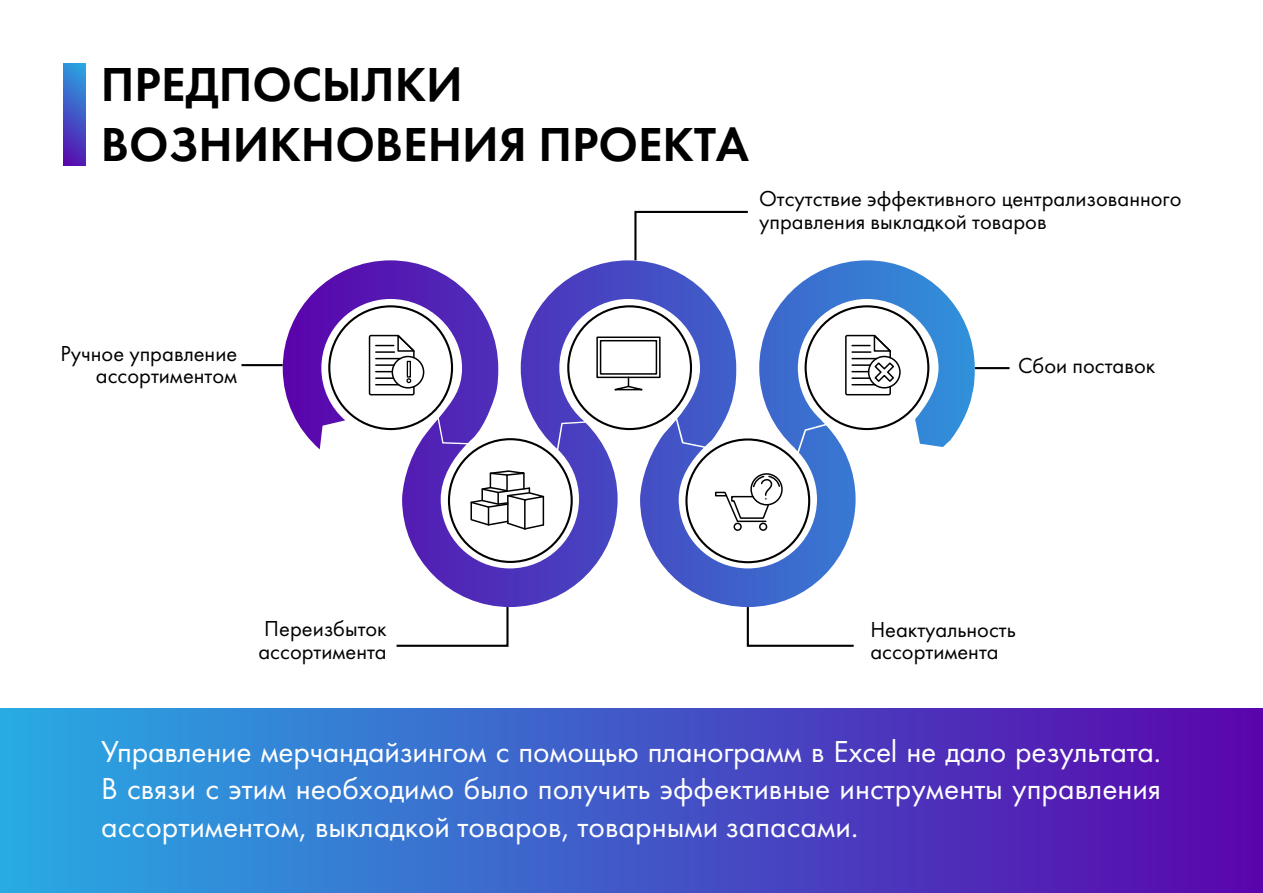
<style>
.page{position:relative;width:1263px;height:893px;background:#fff}
.page>*{position:absolute;margin:0;border:0;box-sizing:border-box;transform-origin:0 0}
.t1{font:49.5px/59.4px "Futura Demi C";color:#000}
.t2{font:31.5px/37.5px "Futura Book C";color:#fff;text-align:justify}
.t3{font:22.5px/22.5px "Futura Book C";color:#000}
</style>
<div class="page">
<div style="left:0;top:708px;width:1263px;height:185px;background:linear-gradient(to right,#28abe3,#5a04ac)"></div>
<div style="left:64px;top:64px;width:22px;height:101px;background:linear-gradient(to bottom,#2ca0df,#5611b0)"></div>
<hr style="left:241px;top:364px;width:42px;height:2px;background:#000">
<hr style="left:975px;top:367px;width:34px;height:2px;background:#000">
<svg style="left:283px;top:210px;width:692px;height:437px"></svg>
<h1 class="t1" style="left:101px;top:55px;width:649px">ПРЕДПОСЫЛКИ<br>ВОЗНИКНОВЕНИЯ ПРОЕКТА</h1>
<p class="t3" style="left:759px;top:188px;width:424px">Отсутствие эффективного централизованного управления выкладкой товаров</p>
<p class="t3" style="left:61px;top:342px;width:178px;text-align:right">Ручное управление ассортиментом</p>
<p class="t3" style="left:1018px;top:355px;width:139px">Сбои поставок</p>
<p class="t3" style="left:258px;top:618px;width:130px">Переизбыток ассортимента</p>
<p class="t3" style="left:870px;top:618px;width:147px">Неактуальность ассортимента</p>
<p class="t2" style="left:101px;top:733px;width:1061px">Управление мерчандайзингом с помощью планограмм в Excel не дало результата.<br>В связи с этим необходимо было получить эффективные инструменты управления ассортиментом, выкладкой товаров, товарными запасами.</p>
</div>
